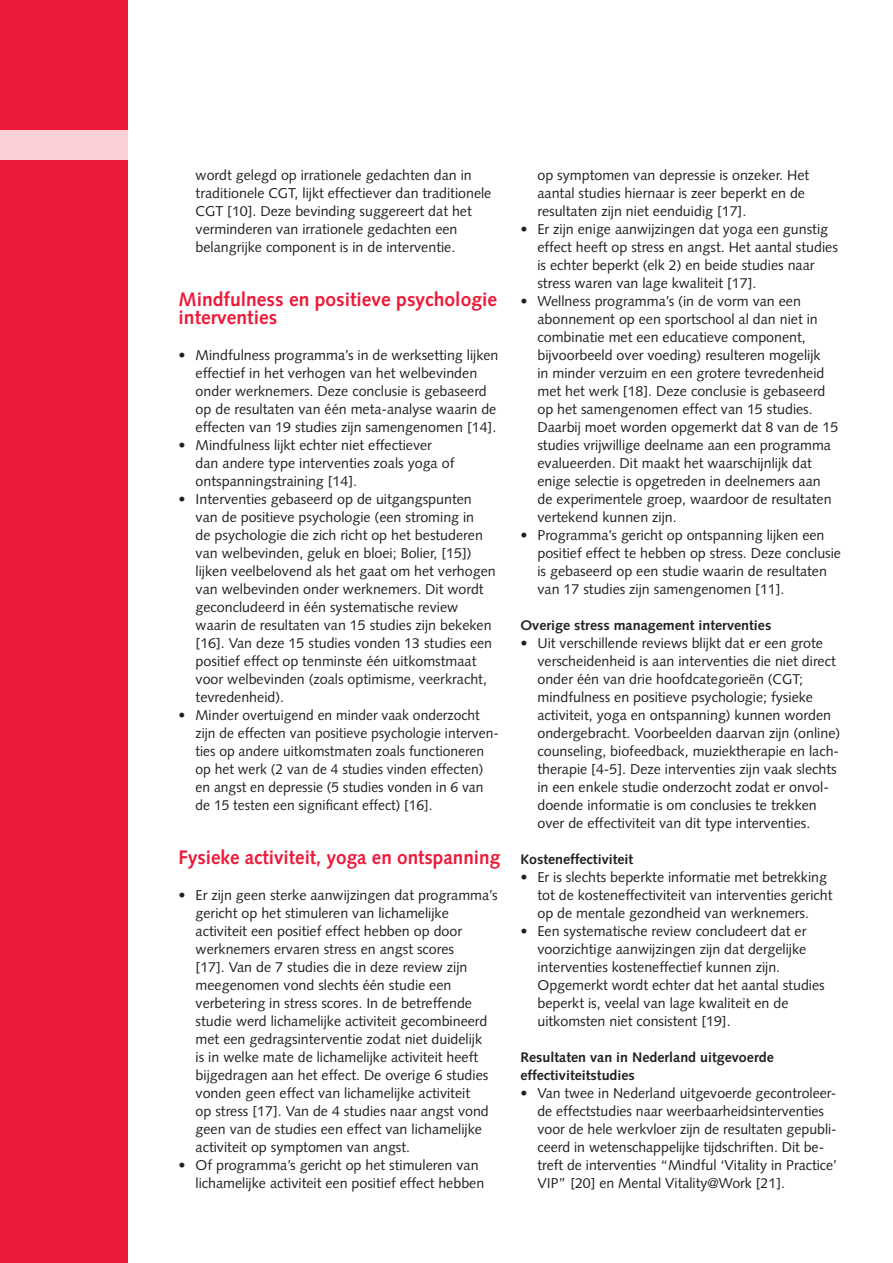
<style>
.page{position:relative;width:893px;height:1263px;background:#fff}
.page>*{position:absolute;margin:0;border:0;box-sizing:border-box;transform-origin:0 0}
.t1{font:700 19.5px/18px "Syntax LT Std";color:#ed1a3a}
.t2{font:14.25px/18px "Syntax LT Std";color:#231f20}
.t3{font:700 13.95px/18px "Syntax LT Std";color:#231f20}
</style>
<div class="page">
<div style="left:0;top:0;width:128px;height:1263px;background:#ed1a3a"></div>
<div style="left:0;top:130px;width:128px;height:29px;background:#fbd1d7"></div>
<p class="t2" style="left:196px;top:166px;width:297px">wordt gelegd op irrationele gedachten dan in traditionele CGT, lijkt effectiever dan traditionele CGT [10]. Deze bevinding suggereert dat het verminderen van irrationele gedachten een belangrijke component is in de interventie.</p>
<h1 class="t1" style="left:179px;top:290px;width:320px">Mindfulness en positieve psychologie interventies</h1>
<p class="t2" style="left:196px;top:346px;width:304px;text-indent:-17px">• Mindfulness programma’s in de werksetting lijken effectief in het verhogen van het welbevinden onder werknemers. Deze conclusie is gebaseerd op de resultaten van één meta-analyse waarin de effecten van 19 studies zijn samengenomen [14].</p>
<p class="t2" style="left:196px;top:436px;width:260px;text-indent:-17px">• Mindfulness lijkt echter niet effectiever dan andere type interventies zoals yoga of ontspanningstraining [14].</p>
<p class="t2" style="left:196px;top:490px;width:302px;text-indent:-17px">• Interventies gebaseerd op de uitgangspunten van de positieve psychologie (een stroming in<br>de psychologie die zich richt op het bestuderen van welbevinden, geluk en bloei; Bolier, [15]) lijken veelbelovend als het gaat om het verhogen van welbevinden onder werknemers. Dit wordt geconcludeerd in één systematische review waarin de resultaten van 15 studies zijn bekeken [16]. Van deze 15 studies vonden 13 studies een positief effect op tenminste één uitkomstmaat voor welbevinden (zoals optimisme, veerkracht, tevredenheid).</p>
<p class="t2" style="left:196px;top:706px;width:305px;text-indent:-17px">• Minder overtuigend en minder vaak onderzocht zijn de effecten van positieve psychologie interven&shy;ties op andere uitkomstmaten zoals functioneren op het werk (2 van de 4 studies vinden effecten) en angst en depressie (5 studies vonden in 6 van de 15 testen een significant effect) [16].</p>
<h1 class="t1" style="left:179px;top:848px;width:323px">Fysieke activiteit, yoga en ontspanning</h1>
<p class="t2" style="left:196px;top:886px;width:304px;text-indent:-17px">• Er zijn geen sterke aanwijzingen dat programma’s gericht op het stimuleren van lichamelijke activiteit een positief effect hebben op door werknemers ervaren stress en angst scores<br>[17]. Van de 7 studies die in deze review zijn meegenomen vond slechts één studie een verbetering in stress scores. In de betreffende studie werd lichamelijke activiteit gecombineerd met een gedragsinterventie zodat niet duidelijk<br>is in welke mate de lichamelijke activiteit heeft bijgedragen aan het effect. De overige 6 studies vonden geen effect van lichamelijke activiteit<br>op stress [17]. Van de 4 studies naar angst vond geen van de studies een effect van lichamelijke activiteit op symptomen van angst.</p>
<p class="t2" style="left:196px;top:1156px;width:290px;text-indent:-17px">• Of programma’s gericht op het stimuleren van lichamelijke activiteit een positief effect hebben</p>
<p class="t2" style="left:537px;top:166px;width:273px">op symptomen van depressie is onzeker. Het aantal studies hiernaar is zeer beperkt en de resultaten zijn niet eenduidig [17].</p>
<p class="t2" style="left:537px;top:220px;width:302px;text-indent:-17px">• Er zijn enige aanwijzingen dat yoga een gunstig effect heeft op stress en angst. Het aantal studies is echter beperkt (elk 2) en beide studies naar stress waren van lage kwaliteit [17].</p>
<p class="t2" style="left:537px;top:292px;width:302px;text-indent:-17px">• Wellness programma’s (in de vorm van een abonnement op een sportschool al dan niet in combinatie met een educatieve component, bijvoorbeeld over voeding) resulteren mogelijk<br>in minder verzuim en een grotere tevredenheid met het werk [18]. Deze conclusie is gebaseerd op het samengenomen effect van 15 studies.<br>Daarbij moet worden opgemerkt dat 8 van de 15 studies vrijwillige deelname aan een programma evalueerden. Dit maakt het waarschijnlijk dat enige selectie is opgetreden in deelnemers aan de experimentele groep, waardoor de resultaten vertekend kunnen zijn.</p>
<p class="t2" style="left:537px;top:526px;width:305px;text-indent:-17px">• Programma’s gericht op ontspanning lijken een positief effect te hebben op stress. Deze conclusie is gebaseerd op een studie waarin de resultaten van 17 studies zijn samengenomen [11].</p>
<p class="t3" style="left:520px;top:616px;width:252px">Overige stress management interventies</p>
<p class="t2" style="left:537px;top:634px;width:304px;text-indent:-17px">• Uit verschillende reviews blijkt dat er een grote verscheidenheid is aan interventies die niet direct onder één van drie hoofdcategorieën (CGT; mindfulness en positieve psychologie; fysieke activiteit, yoga en ontspanning) kunnen worden ondergebracht. Voorbeelden daarvan zijn (online) counseling, biofeedback, muziektherapie en lach&shy;therapie [4-5]. Deze interventies zijn vaak slechts in een enkele studie onderzocht zodat er onvol&shy;doende informatie is om conclusies te trekken over de effectiviteit van dit type interventies.</p>
<p class="t3" style="left:520px;top:850px;width:114px">Kosteneffectiviteit</p>
<p class="t2" style="left:537px;top:868px;width:297px;text-indent:-17px">• Er is slechts beperkte informatie met betrekking tot de kosteneffectiviteit van interventies gericht op de mentale gezondheid van werknemers.</p>
<p class="t2" style="left:537px;top:922px;width:289px;text-indent:-17px">• Een systematische review concludeert dat er voorzichtige aanwijzingen zijn dat dergelijke interventies kosteneffectief kunnen zijn.<br>Opgemerkt wordt echter dat het aantal studies beperkt is, veelal van lage kwaliteit en de uitkomsten niet consistent [19].</p>
<p class="t3" style="left:520px;top:1048px;width:255px">Resultaten van in Nederland uitgevoerde effectiviteitstudies</p>
<p class="t2" style="left:537px;top:1084px;width:301px;text-indent:-17px">• Van twee in Nederland uitgevoerde gecontroleer&shy;de effectstudies naar weerbaarheidsinterventies voor de hele werkvloer zijn de resultaten gepubli&shy;ceerd in wetenschappelijke tijdschriften. Dit be&shy;treft de interventies “Mindful ‘Vitality in Practice’ VIP” [20] en Mental Vitality@Work [21].</p>
</div>
